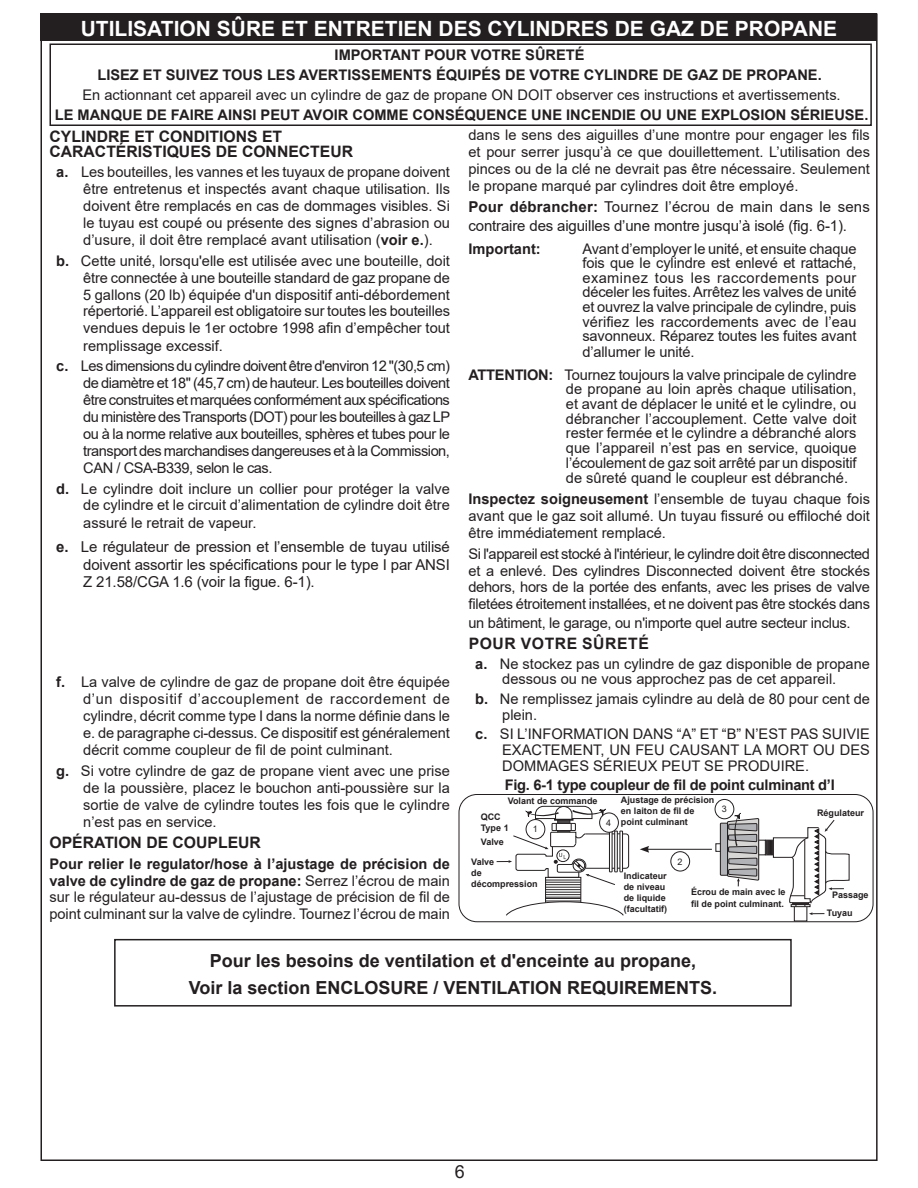
<style>
.page{position:relative;width:918px;height:1188px;background:#fff}
.page>*{position:absolute;margin:0;border:0;box-sizing:border-box;transform-origin:0 0}
.t1{font:700 21px "Arial";color:#fff}
.t2{font:700 18px/26.8px "Arial";color:#231f20;text-align:center}
.t3{font:18px "Arial";color:#231f20}
.t4{font:700 15.75px/15px "Arial";color:#231f20}
.t5{font:700 15.75px "Arial";letter-spacing:.035em;color:#231f20}
.t6{font:15px/17.2px "Arial";letter-spacing:-.01em;color:#231f20}
.t7{font:14.7px/17px "Arial";color:#231f20;text-align:justify}
.t8{font:700 14.7px/20.1px "Arial";color:#231f20;text-align:center}
.t9{font:14.7px "Arial";letter-spacing:-.02em;color:#231f20}
.t10{font:700 14.7px "Arial";letter-spacing:-.02em;color:#231f20}
.t11{font:700 9px/10.8px "Arial";color:#231f20}
.t12{font:9px "Arial";color:#231f20}
.s1{font-weight:700}
</style>
<div class="page">
<div style="left:716px;top:844px;width:6px;height:8px;border:1px solid #231f20"></div>
<div style="left:794px;top:905px;width:13px;height:16px;border:1px solid #231f20"></div>
<svg style="left:765px;top:820px;width:85px;height:95px"></svg>
<div style="left:720px;top:823px;width:8px;height:52px;border:1px solid #231f20"></div>
<div style="left:545px;top:877px;width:36px;height:26px;border:1px solid #231f20"></div>
<hr style="left:545px;top:887px;width:36px;height:1px;background:#231f20">
<hr style="left:545px;top:889px;width:36px;height:1px;background:#231f20">
<hr style="left:545px;top:892px;width:36px;height:1px;background:#231f20">
<hr style="left:545px;top:894px;width:36px;height:1px;background:#231f20">
<hr style="left:545px;top:897px;width:36px;height:1px;background:#231f20">
<svg style="left:506px;top:901px;width:118px;height:15px"></svg>
<hr style="left:546px;top:898px;width:35px;height:1px;background:#231f20">
<hr style="left:546px;top:901px;width:35px;height:1px;background:#231f20">
<div style="left:459px;top:794px;width:414px;height:128px;border:1px solid #231f20;border-radius:18px"></div>
<div style="left:50px;top:43px;width:822px;height:83px;border:2px solid #231f20"></div>
<div style="left:670px;top:851px;width:20px;height:20px;border:1px solid #231f20;border-radius:50%"></div>
<div style="left:715px;top:799px;width:19px;height:20px;border:1px solid #231f20;border-radius:50%"></div>
<svg style="left:497px;top:805px;width:132px;height:80px"></svg>
<svg style="left:721px;top:813px;width:38px;height:73px"></svg>
<hr style="left:647px;top:849px;width:65px;height:1px;background:#231f20">
<svg style="left:640px;top:846px;width:9px;height:7px"></svg>
<div style="left:114px;top:939px;width:678px;height:68px;border:2px solid #231f20"></div>
<div style="left:40px;top:14px;width:838px;height:27px;background:#231f20"></div>
<h1 class="t1" style="left:81px;top:13px;width:758px">UTILISATION SÛRE ET ENTRETIEN DES CYLINDRES DE GAZ DE PROPANE</h1>
<p class="t8" style="left:97px;top:45px;width:726px">IMPORTANT POUR VOTRE SÛRETÉ<br>LISEZ ET SUIVEZ TOUS LES AVERTISSEMENTS ÉQUIPÉS DE VOTRE CYLINDRE DE GAZ DE PROPANE.</p>
<p class="t7" style="left:83px;top:87px;width:760px">En actionnant cet appareil avec un cylindre de gaz de propane ON DOIT observer ces instructions et avertissements.</p>
<p class="t8" style="left:55px;top:105px;width:815px">LE MANQUE DE FAIRE AINSI PEUT AVOIR COMME CONSÉQUENCE UNE INCENDIE OU UNE EXPLOSION SÉRIEUSE.</p>
<p class="t4" style="left:50px;top:129px;width:305px">CYLINDRE ET CONDITIONS ET<br>CARACTÉRISTIQUES DE CONNECTEUR</p>
<p class="t7" style="left:83px;top:164px;width:368px;text-indent:-27px"><span class="s1">a.</span> Les bouteilles, les vannes et les tuyaux de propane doivent être entretenus et inspectés avant chaque utilisation. Ils doivent être remplacés en cas de dommages visibles. Si le tuyau est coupé ou présente des signes d’abrasion ou d’usure, il doit être remplacé avant utilisation (<span class="s1">voir e.</span>).</p>
<p class="t7" style="left:83px;top:252px;width:368px;text-indent:-27px"><span class="s1">b.</span> Cette unité, lorsqu'elle est utilisée avec une bouteille, doit être connectée à une bouteille standard de gaz propane de 5 gallons (20 lb) équipée d'un dispositif anti-débordement répertorié. L’appareil est obligatoire sur toutes les bouteilles vendues depuis le 1er octobre 1998 afin d’empêcher tout remplissage excessif.</p>
<p class="t7" style="left:83px;top:358px;width:369px;text-indent:-27px"><span class="s1">c.</span> Les dimensions du cylindre doivent être d'environ 12 "(30,5 cm) de diamètre et 18" (45,7 cm) de hauteur. Les bouteilles doivent être construites et marquées conformément aux spécifications du ministère desTransports (DOT) pour les bouteilles à gaz LP ou à la norme relative aux bouteilles, sphères et tubes pour le transport des marchandises dangereuses et à la Commission, CAN / CSA-B339, selon le cas.</p>
<p class="t7" style="left:83px;top:480px;width:368px;text-indent:-27px"><span class="s1">d.</span> Le cylindre doit inclure un collier pour protéger la valve de cylindre et le circuit d’alimentation de cylindre doit être assuré le retrait de vapeur.</p>
<p class="t7" style="left:83px;top:535px;width:368px;text-indent:-27px"><span class="s1">e.</span> Le montage du régulateur de pression et le flexible (Fig.<br>6-1) fourni avec cet appareil au gaz en plein air (modèles au propane seulement) doit être utilisé. Assemblées d'origine et</p>
<p class="t7" style="left:468px;top:126px;width:403px">dans le sens des aiguilles d’une montre pour engager les fils et pour serrer jusqu’à ce que douillettement. L’utilisation des pinces ou de la clé ne devrait pas être nécessaire. Seulement le propane marqué par cylindres doit être employé.</p>
<p class="t6" style="left:468px;top:197px;width:403px;line-height:18.8px"><span class="s1">Pour débrancher:</span> Tournez l’écrou de main dans le sens contraire des aiguilles d’une montre jusqu’à isolé (fig. 6-1).</p>
<p class="t8" style="left:468px;top:239px;width:74px">Important:</p>
<p class="t7" style="left:582px;top:241px;width:276px;line-height:14.9px">Avant d’employer le unité, et ensuite chaque fois que le cylindre est enlevé et rattaché, examinez tous les raccordements pour déceler les fuites.Arrêtez les valves de unité et ouvrez la valve principale de cylindre, puis vérifiez les raccordements avec de l’eau savonneux. Réparez toutes les fuites avant d’allumer le unité.</p>
<p class="t7" style="left:566px;top:367px;width:292px;line-height:14.9px;text-indent:-98px"><span class="s1">ATTENTION:</span> Tournez toujours la valve principale de cylindre de propane au loin après chaque utilisation, et avant de déplacer le unité et le cylindre, ou débrancher l’accouplement. Cette valve doit rester fermée et le cylindre a débranché alors que l’appareil n’est pas en service, quoique l’écoulement de gaz soit arrêté par un dispositif de sûreté quand le coupleur est débranché.</p>
<p class="t7" style="left:468px;top:490px;width:403px"><span class="s1">Inspectez soigneusement</span> l’ensemble de tuyau chaque fois avant que le gaz soit allumé. Un tuyau fissuré ou effiloché doit être immédiatement remplacé.</p>
<p class="t7" style="left:468px;top:545px;width:403px">Si l'appareil est stocké à l'intérieur, le cylindre doit être disconnected et a enlevé. Des cylindres Disconnected doivent être stockés dehors, hors de la portée des enfants, avec les prises de valve filetées étroitement installées, et ne doivent pas être stockés dans</p>
<p class="t9" style="left:468px;top:613px;width:384px">un bâtiment, le garage, ou n'importe quel autre secteur inclus.</p>
<p class="t5" style="left:469px;top:633px;width:182px">POUR VOTRE SÛRETÉ</p>
<p class="t7" style="left:475px;top:656px;width:396px;line-height:15.8px;text-align:center"><span class="s1">a.</span> Ne stockez pas un cylindre de gaz disponible de propane dessous ou ne vous approchez pas de cet appareil.</p>
<p class="t7" style="left:502px;top:691px;width:369px;line-height:15.8px;text-indent:-27px"><span class="s1">b.</span> Ne remplissez jamais cylindre au delà de 80 pour cent de plein.</p>
<p class="t7" style="left:502px;top:726px;width:369px;line-height:15.8px;text-indent:-27px"><span class="s1">c.</span> SI L’INFORMATION DANS “A” ET “B” N’EST PAS SUIVIE EXACTEMENT, UN FEU CAUSANT LA MORT OU DES DOMMAGES SÉRIEUX PEUT SE PRODUIRE.</p>
<p class="t6" style="left:83px;top:539px;width:368px;text-align:justify;text-indent:-27px"><span class="s1">e.</span> Le régulateur de pression et l’ensemble de tuyau utilisé doivent assortir les spécifications pour le type I par ANSI Z 21.58/CGA 1.6 (voir la figue. 6-1).</p>
<p class="t7" style="left:83px;top:674px;width:368px;text-indent:-27px"><span class="s1">f.</span> La valve de cylindre de gaz de propane doit être équipée d’un dispositif d’accouplement de raccordement de cylindre, décrit comme type I dans la norme définie dans le e. de paragraphe ci-dessus. Ce dispositif est généralement décrit comme coupleur de fil de point culminant.</p>
<p class="t7" style="left:83px;top:762px;width:368px;text-indent:-27px"><span class="s1">g.</span> Si votre cylindre de gaz de propane vient avec une prise de la poussière, placez le bouchon anti-poussière sur la sortie de valve de cylindre toutes les fois que le cylindre n’est pas en service.</p>
<p class="t4" style="left:50px;top:835px;width:213px">OPÉRATION DE COUPLEUR</p>
<p class="t7" style="left:50px;top:855px;width:402px"><span class="s1">Pour relier le regulator/hose à l’ajustage de précision de valve de cylindre de gaz de propane:</span> Serrez l’écrou de main sur le régulateur au-dessus de l’ajustage de précision de fil de point culminant sur la valve de cylindre. Tournez l’écrou de main</p>
<p class="t10" style="left:505px;top:774px;width:331px">Fig. 6-1 type coupleur de fil de point culminant d’I</p>
<p class="t11" style="left:621px;top:795px;width:95px">Ajustage de précision en laiton de fil de point culminant</p>
<p class="t11" style="left:508px;top:796px;width:91px">Volant de commande</p>
<p class="t12" style="left:722px;top:803px;width:7px">3</p>
<p class="t11" style="left:817px;top:807px;width:49px">Régulateur</p>
<p class="t11" style="left:481px;top:811px;width:29px">QCC<br>Type 1</p>
<p class="t11" style="left:481px;top:837px;width:25px">Valve</p>
<p class="t12" style="left:606px;top:816px;width:7px">4</p>
<p class="t12" style="left:533px;top:823px;width:7px">1</p>
<p class="t12" style="left:678px;top:855px;width:7px">2</p>
<p class="t11" style="left:471px;top:857px;width:68px">Valve<br>de décompression</p>
<p class="t11" style="left:624px;top:871px;width:45px">Indicateur de niveau de liquide (facultatif)</p>
<p class="t11" style="left:691px;top:886px;width:96px;line-height:12px">Écrou de main avec le fil de point culminant.</p>
<p class="t11" style="left:827px;top:886px;width:43px;line-height:17.9px;text-indent:5px">Passage<br>Tuyau</p>
<p class="t2" style="left:189px;top:948px;width:530px">Pour les besoins de ventilation et d'enceinte au propane,<br>Voir la section ENCLOSURE / VENTILATION REQUIREMENTS.</p>
<p class="t3" style="left:455px;top:1160px;width:12px">6</p>
</div>
